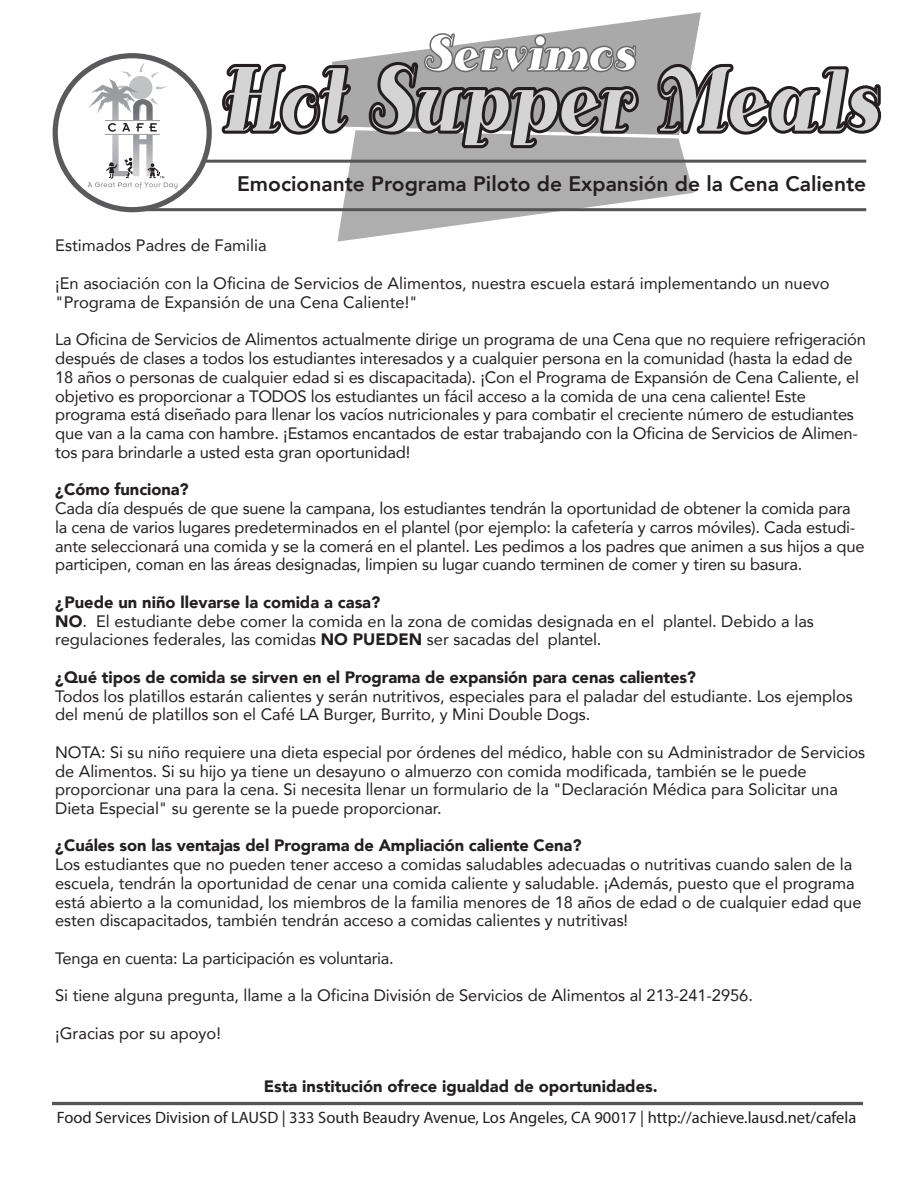
<style>
.page{position:relative;width:918px;height:1188px;background:#fff}
.page>*{position:absolute;margin:0;border:0;box-sizing:border-box;transform-origin:0 0}
.t1{font:93.9px "Antsy Pants";color:#d4d4d4;scale:.68 1}
.t2{font:50.7px "Antsy Pants";color:#fff;scale:.8 1}
.t3{font:800 21px "Avenir";color:#231f20}
.t4{font:16.5px/18.8px "Avenir";letter-spacing:-.005em;color:#231f20}
.t5{font:900 16.5px "Avenir";letter-spacing:-.005em;color:#231f20}
.t6{font:16.5px "Myriad Pro";color:#231f20}
.s1{font-weight:900}
</style>
<div class="page">
<svg style="left:219px;top:12px;width:663px;height:230px"></svg>
<hr style="left:131px;top:208px;width:735px;height:3px;background:#545454">
<hr style="left:204px;top:160px;width:662px;height:3px;background:#545454">
<hr style="left:52px;top:1102px;width:811px;height:3px;background:#545454">
<div style="left:53px;top:53px;width:159px;height:159px;border:5px solid #5a5a5d;border-radius:50%"></div>
<svg style="left:88px;top:62px;width:90px;height:127px"></svg>
<h2 class="t2" style="left:424px;top:23px;width:266px">Servimos</h2>
<h1 class="t1" style="left:222px;top:44px;width:969px">Hot Supper Meals</h1>
<p class="t3" style="left:237px;top:167px;width:631px">Emocionante Programa Piloto de Expansión de la Cena Caliente</p>
<p class="t4" style="left:55px;top:235px;width:213px">Estimados Padres de Familia</p>
<p class="t4" style="left:55px;top:273px;width:776px">¡En asociación con la Oficina de Servicios de Alimentos, nuestra escuela estará implementando un nuevo "Programa de Expansión de una Cena Caliente!"</p>
<p class="t4" style="left:55px;top:330px;width:812px">La Oficina de Servicios de Alimentos actualmente dirige un programa de una Cena que no requiere refrigeración después de clases a todos los estudiantes interesados y a cualquier persona en la comunidad (hasta la edad de 18 años o personas de cualquier edad si es discapacitada). ¡Con el Programa de Expansión de Cena Caliente, el objetivo es proporcionar a TODOS los estudiantes un fácil acceso a la comida de una cena caliente! Este programa está diseñado para llenar los vacíos nutricionales y para combatir el creciente número de estudiantes que van a la cama con hambre. ¡Estamos encantados de estar trabajando con la Oficina de Servicios de Alimen&shy;tos para brindarle a usted esta gran oportunidad!</p>
<p class="t5" style="left:55px;top:475px;width:135px">¿Cómo funciona?</p>
<p class="t4" style="left:55px;top:498px;width:811px">Cada día después de que suene la campana, los estudiantes tendrán la oportunidad de obtener la comida para la cena de varios lugares predeterminados en el plantel (por ejemplo: la cafetería y carros móviles). Cada estudi&shy;ante seleccionará una comida y se la comerá en el plantel. Les pedimos a los padres que animen a sus hijos a que participen, coman en las áreas designadas, limpien su lugar cuando terminen de comer y tiren su basura.</p>
<p class="t4" style="left:55px;top:592px;width:760px"><span class="s1">¿Puede un niño llevarse la comida a casa?<br>NO</span>. El estudiante debe comer la comida en la zona de comidas designada en el plantel. Debido a las regulaciones federales, las comidas <span class="s1">NO PUEDEN</span> ser sacadas del plantel.</p>
<p class="t5" style="left:55px;top:663px;width:642px">¿Qué tipos de comida se sirven en el Programa de expansión para cenas calientes?</p>
<p class="t4" style="left:55px;top:686px;width:799px">Todos los platillos estarán calientes y serán nutritivos, especiales para el paladar del estudiante. Los ejemplos del menú de platillos son el Café LA Burger, Burrito, y Mini Double Dogs.</p>
<p class="t4" style="left:55px;top:742px;width:811px">NOTA: Si su niño requiere una dieta especial por órdenes del médico, hable con su Administrador de Servicios de Alimentos. Si su hijo ya tiene un desayuno o almuerzo con comida modificada, también se le puede proporcionar una para la cena. Si necesita llenar un formulario de la "Declaración Médica para Solicitar una Dieta Especial" su gerente se la puede proporcionar.</p>
<p class="t5" style="left:55px;top:832px;width:528px">¿Cuáles son las ventajas del Programa de Ampliación caliente Cena?</p>
<p class="t4" style="left:55px;top:855px;width:808px">Los estudiantes que no pueden tener acceso a comidas saludables adecuadas o nutritivas cuando salen de la escuela, tendrán la oportunidad de cenar una comida caliente y saludable. ¡Además, puesto que el programa está abierto a la comunidad, los miembros de la familia menores de 18 años de edad o de cualquier edad que esten discapacitados, también tendrán acceso a comidas calientes y nutritivas!</p>
<p class="t4" style="left:55px;top:948px;width:340px">Tenga en cuenta: La participación es voluntaria.</p>
<p class="t4" style="left:55px;top:986px;width:699px">Si tiene alguna pregunta, llame a la Oficina División de Servicios de Alimentos al 213-241-2956.</p>
<p class="t4" style="left:55px;top:1023px;width:167px">¡Gracias por su apoyo!</p>
<p class="t5" style="left:264px;top:1072px;width:395px">Esta institución ofrece igualdad de oportunidades.</p>
<p class="t6" style="left:57px;top:1108px;width:801px">Food Services Division of LAUSD | 333 South Beaudry Avenue, Los Angeles, CA 90017 | http://achieve.lausd.net/cafela</p>
</div>
